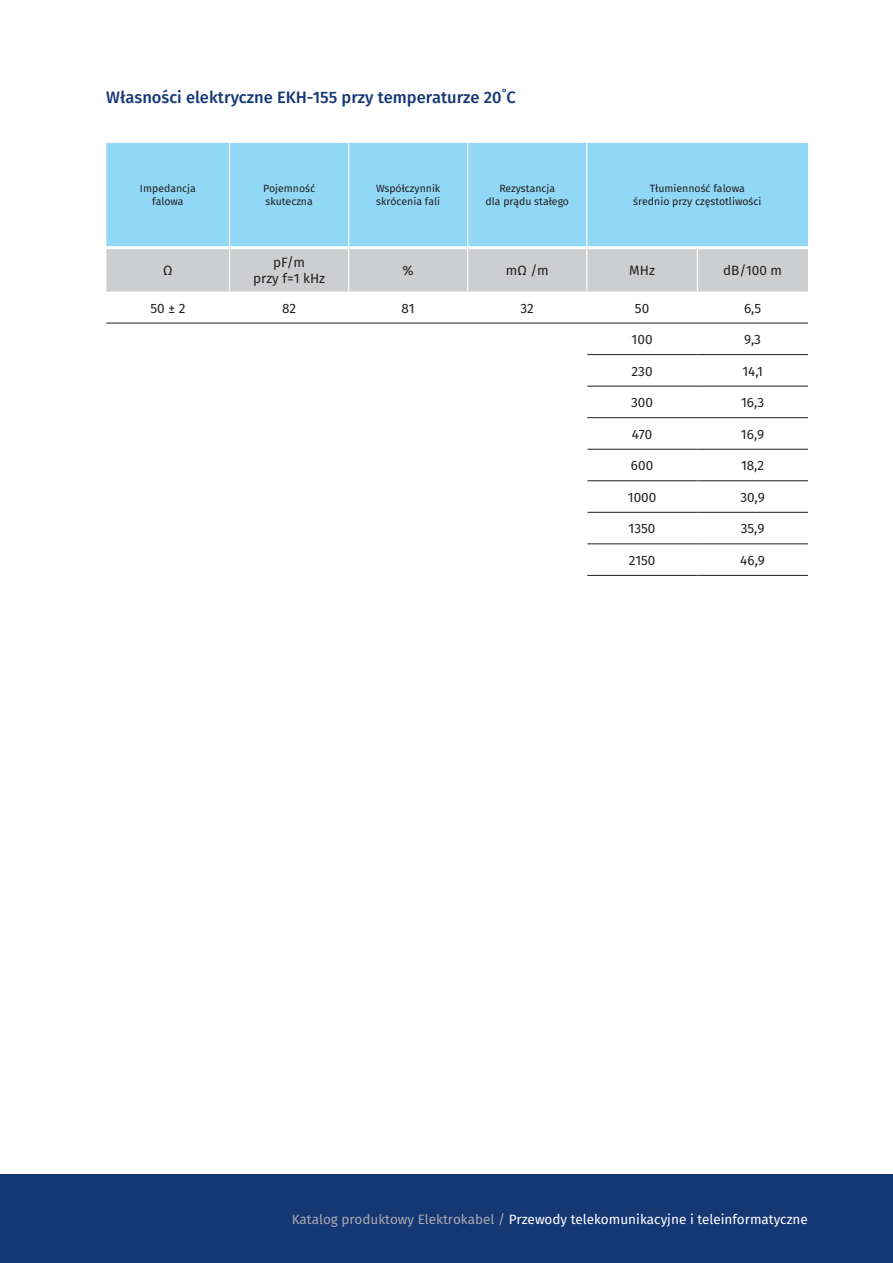
<style>
.page{position:relative;width:893px;height:1263px;background:#fff}
.page>*{position:absolute;margin:0;border:0;box-sizing:border-box;transform-origin:0 0}
.t1{font:500 16.5px "Fira Sans";color:#153774}
.t2{font:13.5px/16.2px "Fira Sans";color:#231f20;text-align:center}
.t3{font:13.5px "Fira Sans";color:#fff}
.t4{font:10.5px/12.6px "Fira Sans";color:#231f20;text-align:center}
.s1{font-weight:400}
.s2{color:#a8a9ad}
</style>
<div class="page">
<div style="left:0;top:1175px;width:893px;height:88px;background:#153774"></div>
<div style="left:106px;top:143px;width:702px;height:103px;background:#91d8f7"></div>
<div style="left:106px;top:249px;width:702px;height:42px;background:#cdced0"></div>
<hr style="left:229px;top:143px;width:1px;height:103px;background:#fff">
<hr style="left:348px;top:143px;width:1px;height:103px;background:#fff">
<hr style="left:467px;top:143px;width:1px;height:103px;background:#fff">
<hr style="left:586px;top:143px;width:1px;height:103px;background:#fff">
<hr style="left:229px;top:249px;width:1px;height:42px;background:#fff">
<hr style="left:348px;top:249px;width:1px;height:42px;background:#fff">
<hr style="left:467px;top:249px;width:1px;height:42px;background:#fff">
<hr style="left:586px;top:249px;width:1px;height:42px;background:#fff">
<hr style="left:697px;top:249px;width:1px;height:42px;background:#fff">
<hr style="left:587px;top:323px;width:110px;height:1px;background:#231f20">
<hr style="left:697px;top:323px;width:111px;height:1px;background:#231f20">
<hr style="left:587px;top:354px;width:110px;height:1px;background:#231f20">
<hr style="left:697px;top:354px;width:111px;height:1px;background:#231f20">
<hr style="left:587px;top:386px;width:110px;height:1px;background:#231f20">
<hr style="left:697px;top:386px;width:111px;height:1px;background:#231f20">
<hr style="left:587px;top:417px;width:110px;height:1px;background:#231f20">
<hr style="left:697px;top:417px;width:111px;height:1px;background:#231f20">
<hr style="left:587px;top:449px;width:110px;height:1px;background:#231f20">
<hr style="left:697px;top:449px;width:111px;height:1px;background:#231f20">
<hr style="left:587px;top:480px;width:110px;height:1px;background:#231f20">
<hr style="left:697px;top:480px;width:111px;height:1px;background:#231f20">
<hr style="left:587px;top:512px;width:110px;height:1px;background:#231f20">
<hr style="left:697px;top:512px;width:111px;height:1px;background:#231f20">
<hr style="left:587px;top:544px;width:110px;height:1px;background:#231f20">
<hr style="left:697px;top:544px;width:111px;height:1px;background:#231f20">
<hr style="left:587px;top:575px;width:110px;height:1px;background:#231f20">
<hr style="left:697px;top:575px;width:111px;height:1px;background:#231f20">
<hr style="left:106px;top:323px;width:124px;height:1px;background:#231f20">
<hr style="left:230px;top:323px;width:119px;height:1px;background:#231f20">
<hr style="left:349px;top:323px;width:119px;height:1px;background:#231f20">
<hr style="left:468px;top:323px;width:119px;height:1px;background:#231f20">
<h1 class="t1" style="left:106px;top:85px;width:411px">Własności elektryczne EKH-155 przy temperaturze 20<span class="s1">˚</span>C</h1>
<p class="t4" style="left:140px;top:183px;width:57px">Impedancja falowa</p>
<p class="t4" style="left:263px;top:183px;width:53px;text-align:left">Pojemność skuteczna</p>
<p class="t4" style="left:376px;top:183px;width:66px;text-align:left">Współczynnik skrócenia fali</p>
<p class="t4" style="left:485px;top:183px;width:85px">Rezystancja<br>dla prądu stałego</p>
<p class="t4" style="left:633px;top:183px;width:130px">Tłumienność falowa średnio przy częstotliwości</p>
<p class="t2" style="left:163px;top:263px;width:11px">Ω</p>
<p class="t2" style="left:253px;top:255px;width:74px">pF/m<br>przy f=1 kHz</p>
<p class="t2" style="left:403px;top:263px;width:13px">%</p>
<p class="t2" style="left:506px;top:263px;width:44px">mΩ /m</p>
<p class="t2" style="left:629px;top:263px;width:27px">MHz</p>
<p class="t2" style="left:723px;top:263px;width:60px">dB/100 m</p>
<p class="t2" style="left:150px;top:301px;width:36px">50 ± 2</p>
<p class="t2" style="left:282px;top:301px;width:16px">82</p>
<p class="t2" style="left:402px;top:301px;width:15px">81</p>
<p class="t2" style="left:521px;top:301px;width:15px">32</p>
<p class="t2" style="left:635px;top:301px;width:16px">50</p>
<p class="t2" style="left:744px;top:301px;width:19px">6,5</p>
<p class="t2" style="left:632px;top:332px;width:22px">100</p>
<p class="t2" style="left:744px;top:332px;width:18px">9,3</p>
<p class="t2" style="left:632px;top:364px;width:22px">230</p>
<p class="t2" style="left:742px;top:364px;width:22px">14,1</p>
<p class="t2" style="left:631px;top:395px;width:23px">300</p>
<p class="t2" style="left:741px;top:395px;width:25px">16,3</p>
<p class="t2" style="left:632px;top:427px;width:22px">470</p>
<p class="t2" style="left:741px;top:427px;width:25px">16,9</p>
<p class="t2" style="left:631px;top:458px;width:24px">600</p>
<p class="t2" style="left:741px;top:458px;width:25px">18,2</p>
<p class="t2" style="left:628px;top:490px;width:30px">1000</p>
<p class="t2" style="left:740px;top:490px;width:26px">30,9</p>
<p class="t2" style="left:629px;top:521px;width:28px">1350</p>
<p class="t2" style="left:741px;top:521px;width:25px">35,9</p>
<p class="t2" style="left:629px;top:553px;width:28px">2150</p>
<p class="t2" style="left:740px;top:553px;width:26px">46,9</p>
<p class="t3" style="left:292px;top:1210px;width:518px"><span class="s2">Katalog produktowy Elektrokabel /</span> Przewody telekomunikacyjne i teleinformatyczne</p>
</div>
